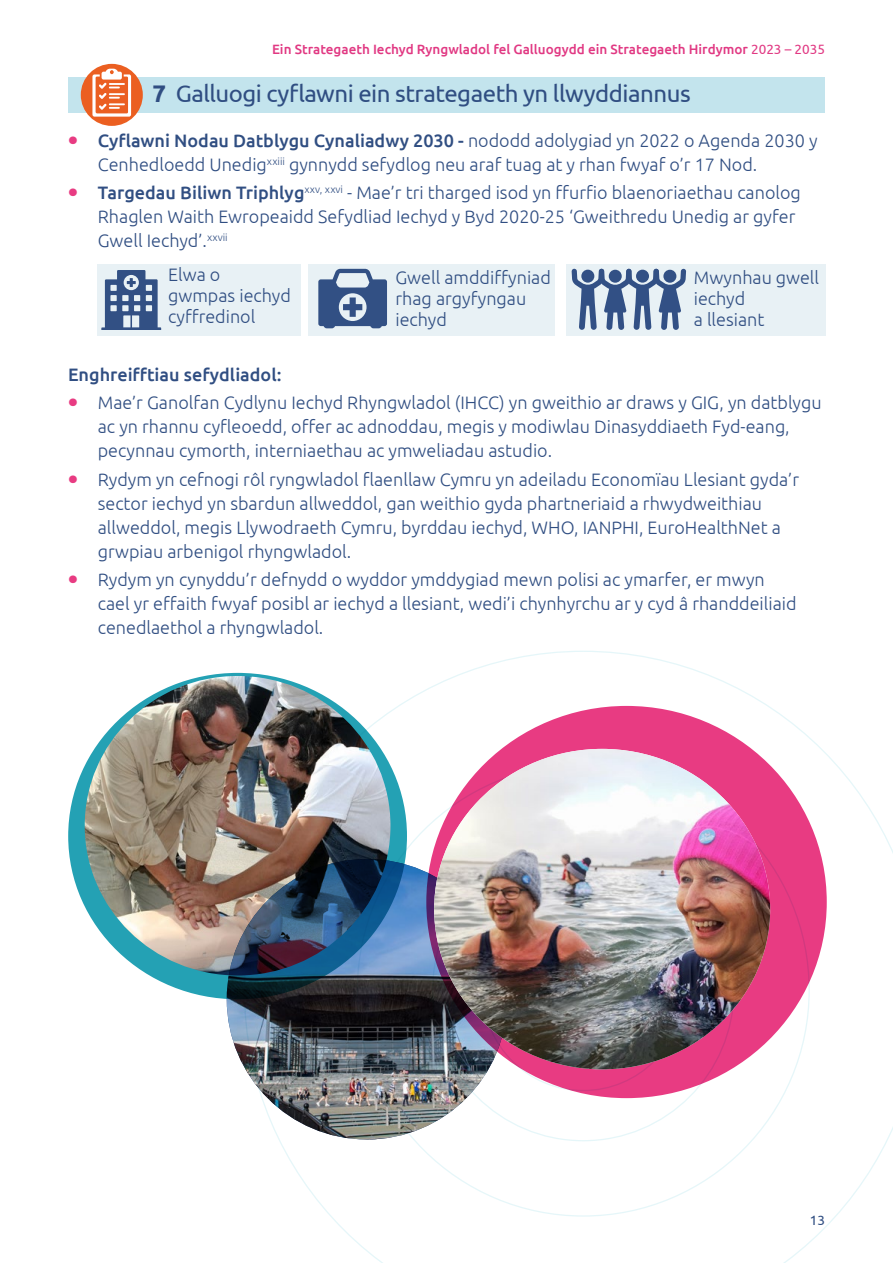
<style>
.page{position:relative;width:893px;height:1263px;background:#fff}
.page>*{position:absolute;margin:0;border:0;box-sizing:border-box;transform-origin:0 0}
.Examples_head{font:24px "Ubuntu";letter-spacing:-.02em;color:#304e82}
.t1{font:300 18px/24px "Ubuntu";color:#304e82}
.t2{font:500 18px "Ubuntu";color:#304e82}
.t3{font:500 13.5px "Ubuntu";color:#e13983}
.t4{font:13.5px "Ubuntu";color:#304e82}
.s1{font-weight:400}
.s2{font-weight:700}
.s3{font-weight:700;font-size:27px;color:#e83b82}
.s4{font-weight:500}
</style>
<div class="page">
<div style="left:566px;top:264px;width:260px;height:72px;background:#e8f1f5"></div>
<div style="left:308px;top:264px;width:246px;height:72px;background:#e8f1f5"></div>
<div style="left:97px;top:264px;width:203px;height:72px;background:#e8f1f5"></div>
<svg style="left:318px;top:269px;width:69px;height:59px"></svg>
<svg style="left:101px;top:270px;width:60px;height:60px"></svg>
<svg style="left:572px;top:269px;width:114px;height:61px"></svg>
<svg style="left:244px;top:651px;width:649px;height:612px"></svg>
<div style="left:68px;top:77px;width:757px;height:36px;background:#c3e4ed"></div>
<div style="left:81px;top:64px;width:62px;height:62px;background:#eb5f21;border-radius:50%"></div>
<svg style="left:92px;top:69px;width:39px;height:48px"></svg>
<div style="left:426px;top:706px;width:401px;height:392px;background:#e83b82;border-radius:50%"></div>
<div style="left:68px;top:673px;width:339px;height:326px;background:#24a1b4;border-radius:50%"></div>
<img style="left:85px;top:676px;width:305px;height:299px">
<img style="left:227px;top:859px;width:280px;height:280px;border-radius:140px">
<img style="left:434px;top:749px;width:336px;height:320px">
<p class="t3" style="left:272px;top:40px;width:554px">Ein Strategaeth Iechyd Ryngwladol fel Galluogydd ein Strategaeth Hirdymor <span class="s1">2023 – 2035</span></p>
<p class="Examples_head" style="left:152px;top:79px;width:540px"><span class="s2">7</span> Galluogi cyflawni ein strategaeth yn llwyddiannus</p>
<p class="t1" style="left:98px;top:128px;width:721px;text-indent:-30px"><span class="s3">•</span> <span class="s4">Cyflawni Nodau Datblygu Cynaliadwy 2030 -</span> nododd adolygiad yn 2022 o Agenda 2030 y<br>Cenhedloedd Unedig<sup>xxiii</sup> gynnydd sefydlog neu araf tuag at y rhan fwyaf o’r 17 Nod.</p>
<p class="t1" style="left:98px;top:181px;width:705px;text-indent:-30px"><span class="s3">•</span> <span class="s4">Targedau Biliwn Triphlyg</span><sup>xxv,</sup> <sup>xxvi</sup> - Mae’r tri tharged isod yn ffurfio blaenoriaethau canolog<br>Rhaglen Waith Ewropeaidd Sefydliad Iechyd y Byd 2020-25 ‘Gweithredu Unedig ar gyfer<br>Gwell Iechyd’.<sup>xxvii</sup></p>
<p class="t1" style="left:168px;top:263px;width:124px;line-height:21px">Elwa o gwmpas iechyd cyffredinol</p>
<p class="t1" style="left:395px;top:267px;width:157px;line-height:21px">Gwell amddiffyniad rhag argyfyngau iechyd</p>
<p class="t1" style="left:694px;top:267px;width:127px;line-height:21px">Mwynhau gwell iechyd<br>a llesiant</p>
<p class="t2" style="left:68px;top:363px;width:215px">Enghreifftiau sefydliadol:</p>
<p class="t1" style="left:98px;top:391px;width:725px;text-indent:-30px"><span class="s3">•</span> Mae’r Ganolfan Cydlynu Iechyd Rhyngwladol (IHCC) yn gweithio ar draws y GIG, yn datblygu ac yn rhannu cyfleoedd, offer ac adnoddau, megis y modiwlau Dinasyddiaeth Fyd-eang, pecynnau cymorth, interniaethau ac ymweliadau astudio.</p>
<p class="t1" style="left:98px;top:467px;width:703px;text-indent:-30px"><span class="s3">•</span> Rydym yn cefnogi rôl ryngwladol flaenllaw Cymru yn adeiladu Economïau Llesiant gyda’r sector iechyd yn sbardun allweddol, gan weithio gyda phartneriaid a rhwydweithiau allweddol, megis Llywodraeth Cymru, byrddau iechyd, WHO, IANPHI, EuroHealthNet a grwpiau arbenigol rhyngwladol.</p>
<p class="t1" style="left:98px;top:567px;width:700px;text-indent:-30px"><span class="s3">•</span> Rydym yn cynyddu’r defnydd o wyddor ymddygiad mewn polisi ac ymarfer, er mwyn cael yr effaith fwyaf posibl ar iechyd a llesiant, wedi’i chynhyrchu ar y cyd â rhanddeiliaid cenedlaethol a rhyngwladol.</p>
<p class="t4" style="left:810px;top:1212px;width:17px">13</p>
</div>
